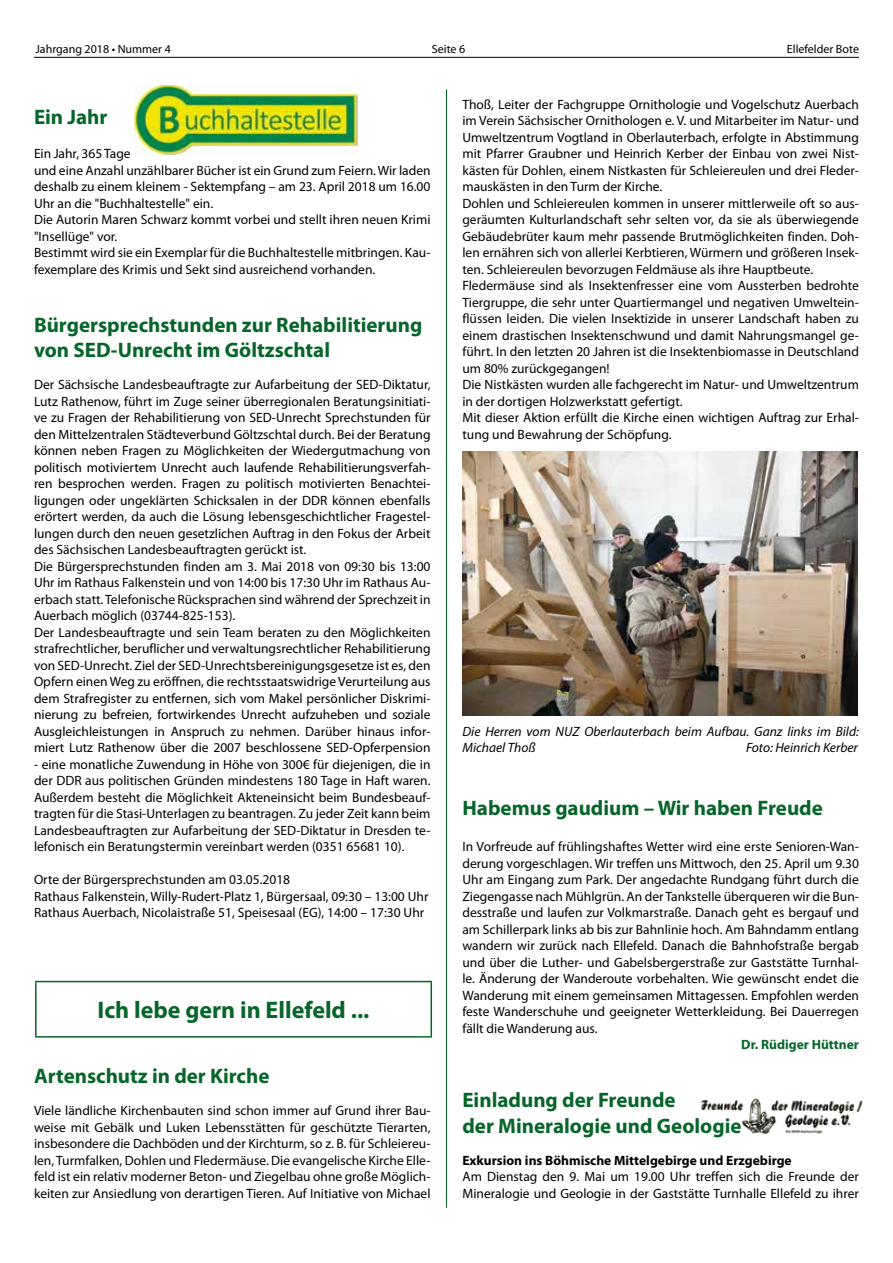
<style>
.page{position:relative;width:893px;height:1263px;background:#fff}
.page>*{position:absolute;margin:0;border:0;box-sizing:border-box;transform-origin:0 0}
.t1{font:700 24px "Myriad Pro";color:#066528}
.t2{font:700 21px/25.2px "Myriad Pro";color:#066528}
.t3{font:13.5px/16.5px "Myriad Pro";color:#000}
.t4{font:italic 13.5px/16.5px "Myriad Pro";color:#000}
.t5{font:700 13.5px "Myriad Pro";color:#000}
.t6{font:700 13.5px "Myriad Pro";color:#066528}
.t7{font:12px "Myriad Pro";color:#000}
</style>
<div class="page">
<hr style="left:34px;top:57px;width:825px;height:1px;background:#000">
<hr style="left:446px;top:89px;width:1px;height:1119px;background:#066528">
<img style="left:701px;top:1098px;width:162px;height:36px">
<img style="left:462px;top:452px;width:396px;height:263px">
<hr style="left:35px;top:981px;width:397px;height:1px;background:#066528">
<hr style="left:35px;top:982px;width:2px;height:54px;background:#066528">
<hr style="left:431px;top:982px;width:1px;height:54px;background:#066528">
<hr style="left:35px;top:1036px;width:397px;height:1px;background:#066528">
<img style="left:134px;top:85px;width:223px;height:69px">
<p class="t7" style="left:36px;top:42px;width:137px">Jahrgang 2018 • Nummer 4</p>
<p class="t7" style="left:432px;top:42px;width:35px">Seite 6</p>
<p class="t7" style="left:787px;top:42px;width:74px">Ellefelder Bote</p>
<h2 class="t2" style="left:34px;top:104px;width:75px">Ein Jahr</h2>
<p class="t3" style="left:34px;top:145px;width:398px">Ein Jahr, 365 Tage<br>und eine Anzahl unzählbarer Bücher ist ein Grund zum Feiern. Wir laden deshalb zu einem kleinem - Sektempfang – am 23. April 2018 um 16.00<br>Uhr an die "Buchhaltestelle" ein.<br>Die Autorin Maren Schwarz kommt vorbei und stellt ihren neuen Krimi "Insellüge" vor.<br>Bestimmt wird sie ein Exemplar für die Buchhaltestelle mitbringen. Kau&shy;fexemplare des Krimis und Sekt sind ausreichend vorhanden.</p>
<h2 class="t2" style="left:34px;top:311px;width:390px">Bürgersprechstunden zur Rehabilitierung von SED-Unrecht im Göltzschtal</h2>
<p class="t3" style="left:34px;top:376px;width:398px">Der Sächsische Landesbeauftragte zur Aufarbeitung der SED-Diktatur, Lutz Rathenow, führt im Zuge seiner überregionalen Beratungsinitiati&shy;ve zu Fragen der Rehabilitierung von SED-Unrecht Sprechstunden für den Mittelzentralen Städteverbund Göltzschtal durch. Bei der Beratung können neben Fragen zu Möglichkeiten der Wiedergutmachung von politisch motiviertem Unrecht auch laufende Rehabilitierungsverfah&shy;ren besprochen werden. Fragen zu politisch motivierten Benachtei&shy;ligungen oder ungeklärten Schicksalen in der DDR können ebenfalls erörtert werden, da auch die Lösung lebensgeschichtlicher Fragestel&shy;lungen durch den neuen gesetzlichen Auftrag in den Fokus der Arbeit des Sächsischen Landesbeauftragten gerückt ist.<br>Die Bürgersprechstunden finden am 3. Mai 2018 von 09:30 bis 13:00<br>Uhr im Rathaus Falkenstein und von 14:00 bis 17:30 Uhr im Rathaus Au&shy;erbach statt. Telefonische Rücksprachen sind während der Sprechzeit in Auerbach möglich (03744-825-153).<br>Der Landesbeauftragte und sein Team beraten zu den Möglichkeiten strafrechtlicher, beruflicher und verwaltungsrechtlicher Rehabilitierung von SED-Unrecht. Ziel der SED-Unrechtsbereinigungsgesetze ist es, den Opfern einen Weg zu eröffnen, die rechtsstaatswidrige Verurteilung aus dem Strafregister zu entfernen, sich vom Makel persönlicher Diskrimi&shy;nierung zu befreien, fortwirkendes Unrecht aufzuheben und soziale Ausgleichleistungen in Anspruch zu nehmen. Darüber hinaus infor&shy;miert Lutz Rathenow über die 2007 beschlossene SED-Opferpension</p>
<p class="t3" style="left:34px;top:755px;width:398px;text-align:justify">- eine monatliche Zuwendung in Höhe von 300€ für diejenigen, die in der DDR aus politischen Gründen mindestens 180 Tage in Haft waren.<br>Außerdem besteht die Möglichkeit Akteneinsicht beim Bundesbeauf&shy;tragten für die Stasi-Unterlagen zu beantragen. Zu jeder Zeit kann beim Landesbeauftragten zur Aufarbeitung der SED-Diktatur in Dresden te&shy;lefonisch ein Beratungstermin vereinbart werden (0351 65681 10).</p>
<p class="t3" style="left:34px;top:871px;width:396px">Orte der Bürgersprechstunden am 03.05.2018<br>Rathaus Falkenstein, Willy-Rudert-Platz 1, Bürgersaal, 09:30 – 13:00 Uhr<br>Rathaus Auerbach, Nicolaistraße 51, Speisesaal (EG), 14:00 – 17:30 Uhr</p>
<h1 class="t1" style="left:98px;top:994px;width:273px">Ich lebe gern in Ellefeld ...</h1>
<h2 class="t2" style="left:34px;top:1063px;width:237px">Artenschutz in der Kirche</h2>
<p class="t3" style="left:34px;top:1102px;width:398px;text-align:justify">Viele ländliche Kirchenbauten sind schon immer auf Grund ihrer Bau&shy;weise mit Gebälk und Luken Lebensstätten für geschützte Tierarten, insbesondere die Dachböden und der Kirchturm, so z. B. für Schleiereu&shy;len, Turmfalken, Dohlen und Fledermäuse. Die evangelische Kirche Elle&shy;feld ist ein relativ moderner Beton- und Ziegelbau ohne große Möglich&shy;keiten zur Ansiedlung von derartigen Tieren. Auf Initiative von Michael</p>
<p class="t3" style="left:462px;top:96px;width:398px">Thoß, Leiter der Fachgruppe Ornithologie und Vogelschutz Auerbach im Verein Sächsischer Ornithologen e. V. und Mitarbeiter im Natur- und Umweltzentrum Vogtland in Oberlauterbach, erfolgte in Abstimmung mit Pfarrer Graubner und Heinrich Kerber der Einbau von zwei Nist&shy;kästen für Dohlen, einem Nistkasten für Schleiereulen und drei Fleder&shy;mauskästen in den Turm der Kirche.<br>Dohlen und Schleiereulen kommen in unserer mittlerweile oft so aus&shy;geräumten Kulturlandschaft sehr selten vor, da sie als überwiegende Gebäudebrüter kaum mehr passende Brutmöglichkeiten finden. Doh&shy;len ernähren sich von allerlei Kerbtieren, Würmern und größeren Insek&shy;ten. Schleiereulen bevorzugen Feldmäuse als ihre Hauptbeute.<br>Fledermäuse sind als Insektenfresser eine vom Aussterben bedrohte Tiergruppe, die sehr unter Quartiermangel und negativen Umweltein&shy;flüssen leiden. Die vielen Insektizide in unserer Landschaft haben zu einem drastischen Insektenschwund und damit Nahrungsmangel ge&shy;führt. In den letzten 20 Jahren ist die Insektenbiomasse in Deutschland um 80% zurückgegangen!<br>Die Nistkästen wurden alle fachgerecht im Natur- und Umweltzentrum in der dortigen Holzwerkstatt gefertigt.<br>Mit dieser Aktion erfüllt die Kirche einen wichtigen Auftrag zur Erhal&shy;tung und Bewahrung der Schöpfung.</p>
<p class="t4" style="left:462px;top:723px;width:398px">Die Herren vom NUZ Oberlauterbach beim Aufbau. Ganz links im Bild:<br>Michael Thoß</p>
<p class="t4" style="left:746px;top:739px;width:113px">Foto: Heinrich Kerber</p>
<h2 class="t2" style="left:462px;top:795px;width:362px">Habemus gaudium – Wir haben Freude</h2>
<p class="t3" style="left:462px;top:838px;width:398px;text-align:justify">In Vorfreude auf frühlingshaftes Wetter wird eine erste Senioren-Wan&shy;derung vorgeschlagen. Wir treffen uns Mittwoch, den 25. April um 9.30<br>Uhr am Eingang zum Park. Der angedachte Rundgang führt durch die Ziegengasse nach Mühlgrün. An der Tankstelle überqueren wir die Bun&shy;desstraße und laufen zur Volkmarstraße. Danach geht es bergauf und am Schillerpark links ab bis zur Bahnlinie hoch. Am Bahndamm entlang wandern wir zurück nach Ellefeld. Danach die Bahnhofstraße bergab und über die Luther- und Gabelsbergerstraße zur Gaststätte Turnhal&shy;le. Änderung der Wanderoute vorbehalten. Wie gewünscht endet die Wanderung mit einem gemeinsamen Mittagessen. Empfohlen werden feste Wanderschuhe und geeigneter Wetterkleidung. Bei Dauerregen fällt die Wanderung aus.</p>
<p class="t6" style="left:741px;top:1036px;width:119px">Dr. Rüdiger Hüttner</p>
<h2 class="t2" style="left:462px;top:1087px;width:281px">Einladung der Freunde<br>der Mineralogie und Geologie</h2>
<p class="t5" style="left:462px;top:1151px;width:331px">Exkursion ins Böhmische Mittelgebirge und Erzgebirge</p>
<p class="t3" style="left:462px;top:1168px;width:398px">Am Dienstag den 9. Mai um 19.00 Uhr treffen sich die Freunde der<br>Mineralogie und Geologie in der Gaststätte Turnhalle Ellefeld zu ihrer</p>
</div>
